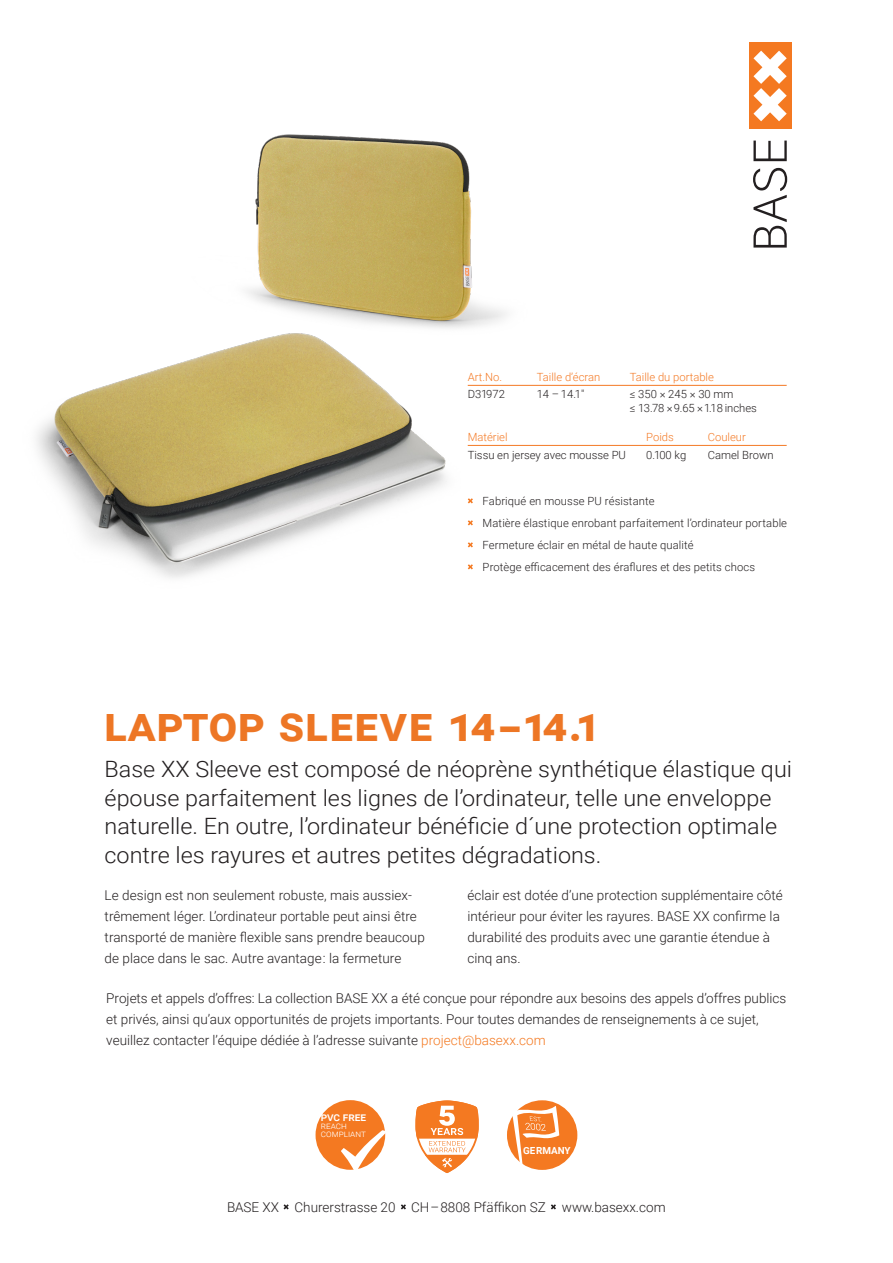
<style>
.page{position:relative;width:893px;height:1263px;background:#fff}
.page>*{position:absolute;margin:0;border:0;box-sizing:border-box;transform-origin:0 0}
.t1{font:700 48px "Roboto";letter-spacing:.02em;color:#ed7625}
.t2{font:300 22.5px/28.5px "Roboto";color:#231f20;scale:1.04 1}
.t3{font:300 13.5px/21px "Roboto";color:#231f20}
.t4{font:500 11.7px "Roboto";color:#fff}
.t5{font:300 11.25px "Roboto";letter-spacing:.01em;color:#231f20}
.t6{font:300 11.25px "Roboto";color:#f47924}
.t7{font:700 9.75px "Roboto";color:#fff}
.t8{font:300 9.45px/8.2px "Roboto";color:#fff}
.s1{color:#f47921}
</style>
<div class="page">
<svg style="left:753px;top:141px;width:34px;height:20px"></svg>
<svg style="left:753px;top:168px;width:34px;height:80px"></svg>
<div style="left:749px;top:43px;width:42px;height:86px;background:#f47921"></div>
<svg style="left:753px;top:51px;width:34px;height:70px"></svg>
<svg style="left:284px;top:1204px;width:5px;height:5px"></svg>
<svg style="left:551px;top:1204px;width:5px;height:5px"></svg>
<svg style="left:401px;top:1204px;width:5px;height:5px"></svg>
<div style="left:316px;top:1100px;width:69px;height:70px;background:#f47921;border-radius:50%"></div>
<svg style="left:341px;top:1130px;width:45px;height:40px"></svg>
<div style="left:507px;top:1100px;width:70px;height:70px;background:#f47921;border-radius:50%"></div>
<svg style="left:512px;top:1105px;width:47px;height:65px"></svg>
<svg style="left:415px;top:1100px;width:64px;height:73px"></svg>
<img style="left:255px;top:134px;width:280px;height:252px">
<img style="left:36px;top:207px;width:424px;height:371px">
<svg style="left:468px;top:498px;width:5px;height:5px"></svg>
<svg style="left:468px;top:542px;width:5px;height:5px"></svg>
<svg style="left:468px;top:564px;width:5px;height:5px"></svg>
<svg style="left:468px;top:520px;width:5px;height:5px"></svg>
<hr style="left:468px;top:445px;width:319px;height:1px;background:#f47924">
<hr style="left:468px;top:385px;width:319px;height:1px;background:#f47924">
<p class="t6" style="left:468px;top:369px;width:36px">Art.No.</p>
<p class="t6" style="left:537px;top:369px;width:65px">Taille d’écran</p>
<p class="t6" style="left:630px;top:369px;width:86px">Taille du portable</p>
<p class="t5" style="left:468px;top:387px;width:39px">D31972</p>
<p class="t5" style="left:537px;top:387px;width:49px">14 – 14.1"</p>
<p class="t5" style="left:630px;top:387px;width:105px">≤ 350 × 245 × 30 mm</p>
<p class="t5" style="left:630px;top:400px;width:129px">≤ 13.78 × 9.65 × 1.18 inches</p>
<p class="t6" style="left:468px;top:429px;width:41px">Matériel</p>
<p class="t6" style="left:646px;top:429px;width:29px">Poids</p>
<p class="t6" style="left:708px;top:429px;width:40px">Couleur</p>
<p class="t5" style="left:468px;top:447px;width:160px">Tissu en jersey avec mousse PU</p>
<p class="t5" style="left:646px;top:447px;width:41px">0.100 kg</p>
<p class="t5" style="left:708px;top:447px;width:67px">Camel Brown</p>
<p class="t5" style="left:483px;top:493px;width:174px">Fabriqué en mousse PU résistante</p>
<p class="t5" style="left:483px;top:515px;width:306px">Matière élastique enrobant parfaitement l’ordinateur portable</p>
<p class="t5" style="left:483px;top:537px;width:213px">Fermeture éclair en métal de haute qualité</p>
<p class="t5" style="left:483px;top:559px;width:274px">Protège efficacement des éraflures et des petits chocs</p>
<p class="t1" style="left:105px;top:691px;width:498px">laptop sleeve 14–14.1</p>
<p class="t2" style="left:105px;top:754px;width:662px">Base XX Sleeve est composé de néoprène synthétique élastique qui épouse parfaitement les lignes de l’ordinateur, telle une enveloppe naturelle. En outre, l’ordinateur bénéficie d´une protection optimale contre les rayures et autres petites dégradations.</p>
<p class="t3" style="left:105px;top:884px;width:322px">Le design est non seulement robuste, mais aussiex&shy;trêmement léger. L’ordinateur portable peut ainsi être transporté de manière flexible sans prendre beaucoup de place dans le sac. Autre avantage: la fermeture</p>
<p class="t3" style="left:467px;top:884px;width:317px">éclair est dotée d’une protection supplémentaire côté intérieur pour éviter les rayures. BASE XX confirme la durabilité des produits avec une garantie étendue à cinq ans.</p>
<p class="t3" style="left:106px;top:987px;width:681px">Projets et appels d’offres: La collection BASE XX a été conçue pour répondre aux besoins des appels d’offres publics et privés, ainsi qu’aux opportunités de projets importants. Pour toutes demandes de renseignements à ce sujet, veuillez contacter l’équipe dédiée à l’adresse suivante <span class="s1">project@basexx.com</span></p>
<p class="t4" style="left:321px;top:1108px;width:47px">pvc free</p>
<p class="t8" style="left:321px;top:1121px;width:47px">reach compliant</p>
<p class="t7" style="left:523px;top:1144px;width:49px">GERMANY</p>
<p class="t3" style="left:227px;top:1196px;width:440px">BASE XX Churerstrasse 20 CH–8808 Pfäffikon SZ www.basexx.com</p>
</div>
